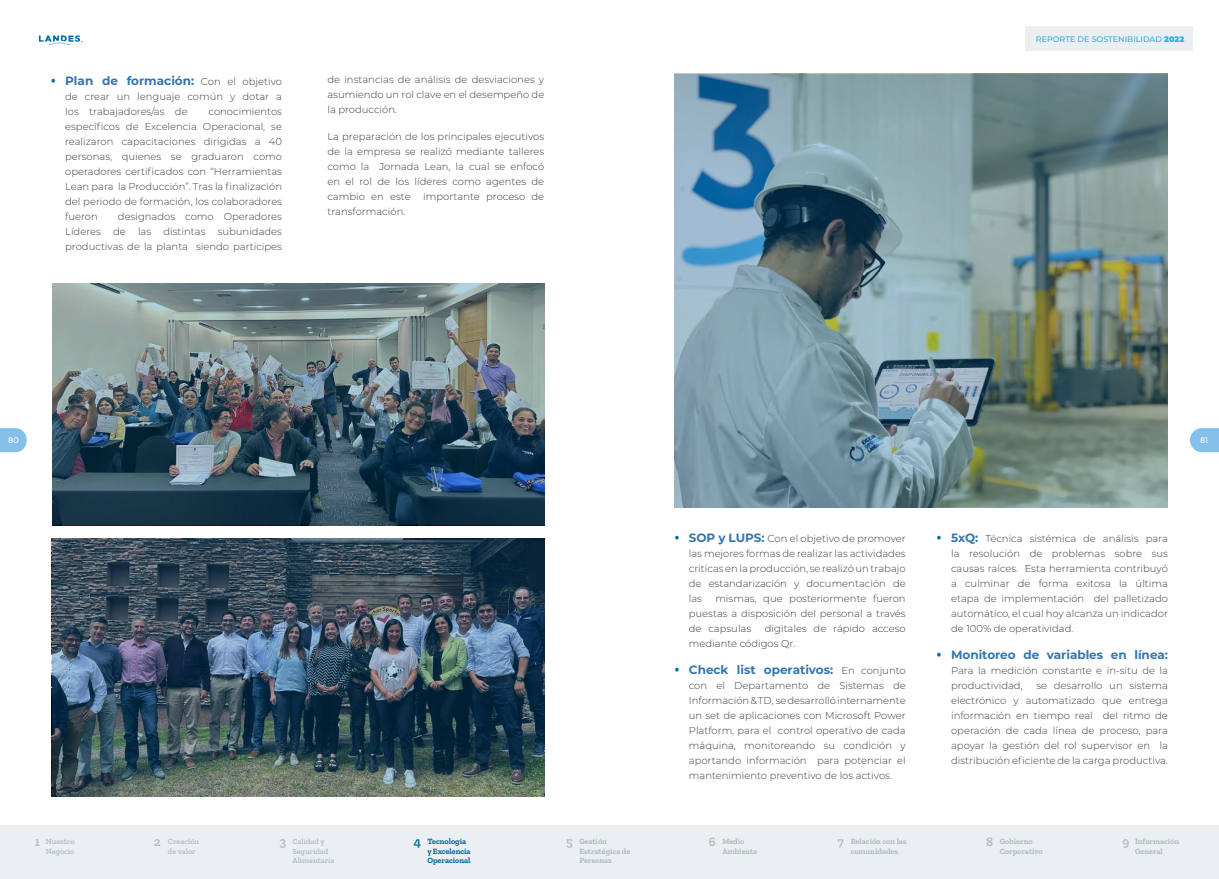
<style>
.page{position:relative;width:1219px;height:879px;background:#fff}
.page>*{position:absolute;margin:0;border:0;box-sizing:border-box;transform-origin:0 0}
.t1{font:600 13px "Zilla Slab";color:#b0bec5}
.t2{font:600 13px "Zilla Slab";color:#0069a6}
.t3{font:700 12px "Montserrat";color:#3375af}
.t4{font:300 10px/15px "Montserrat";color:#3c3c3b;text-align:justify}
.t5{font:700 8px/9.6px "Zilla Slab";color:#b0bec5}
.t6{font:600 8px/9.6px "Zilla Slab";color:#b0bec5}
.t7{font:700 8px/9.6px "Zilla Slab";color:#0069a6}
.t8{font:500 8px "Montserrat";color:#2eafe4}
.t9{font:500 8px "Montserrat";color:#fff}
.s1{font-family:"Open Sans";color:#0069a6}
.s2{font-weight:300;font-size:10px;color:#3c3c3b}
.s3{font-weight:900}
.s4{font-family:"Open Sans";font-weight:700;font-size:12px;color:#0069a6}
.s5{font-weight:700;font-size:12px;color:#3375af}
</style>
<div class="page">
<img style="left:52px;top:283px;width:492px;height:242px">
<img style="left:52px;top:539px;width:492px;height:258px">
<img style="left:675px;top:74px;width:493px;height:433px">
<svg style="left:39px;top:35px;width:44px;height:10px"></svg>
<div style="left:1025px;top:26px;width:168px;height:24px;background:#eceff1"></div>
<div style="left:0;top:825px;width:1219px;height:54px;background:#eceff1"></div>
<svg style="left:0;top:428px;width:27px;height:24px"></svg>
<svg style="left:1190px;top:428px;width:29px;height:24px"></svg>
<p class="t3" style="left:51px;top:72px;width:233px"><span class="s1">•</span> Plan de formación: <span class="s2">Con el objetivo</span></p>
<p class="t4" style="left:65px;top:89px;width:218px">de crear un lenguaje común y dotar a los trabajadores/as de</p>
<p class="t4" style="left:65px;top:104px;width:218px;text-indent:143px">conocimientos específicos de Excelencia Operacional, se realizaron capacitaciones dirigidas a 40 personas, quienes se graduaron como operadores certificados con “Herramientas Lean para la Producción”. Tras la finalización del periodo de formación, los colaboradores fueron</p>
<p class="t4" style="left:65px;top:209px;width:218px;text-indent:53px">designados como Operadores Líderes de las distintas subunidades productivas de la planta siendo participes</p>
<p class="t4" style="left:327px;top:72px;width:218px">de instancias de análisis de desviaciones y asumiendo un rol clave en el desempeño de la producción.</p>
<p class="t4" style="left:327px;top:128px;width:218px">La preparación de los principales ejecutivos de la empresa se realizó mediante talleres como la Jornada Lean, la cual se enfocó en el rol de los líderes como agentes de cambio en este</p>
<p class="t4" style="left:423px;top:188px;width:123px">importante proceso de</p>
<p class="t4" style="left:327px;top:203px;width:79px">transformación.</p>
<p class="t8" style="left:1036px;top:34px;width:150px">REPORTE DE SOSTENIBILIDAD <span class="s3">2022</span></p>
<p class="t9" style="left:8px;top:435px;width:12px">80</p>
<p class="t9" style="left:1200px;top:435px;width:10px">81</p>
<p class="t4" style="left:689px;top:531px;width:218px;text-indent:-14px"><span class="s4">•</span> <span class="s5">SOP y LUPS:</span> Con el objetivo de promover las mejores formas de realizar las actividades criticas en la producción, se realizó un trabajo de estandarización y documentación de las</p>
<p class="t4" style="left:689px;top:591px;width:218px;text-indent:26px">mismas, que posteriormente fueron puestas a disposición del personal a través de capsulas</p>
<p class="t4" style="left:689px;top:621px;width:218px;text-indent:76px">digitales de rápido acceso mediante códigos Qr.</p>
<p class="t3" style="left:675px;top:661px;width:233px"><span class="s1">•</span> Check list operativos: <span class="s2">En conjunto</span></p>
<p class="t4" style="left:689px;top:677px;width:218px">con el Departamento de Sistemas de Información &amp; TD, se desarrolló internamente un set de aplicaciones con Microsoft Power Platform, para el control operativo de cada máquina, monitoreando su condición y aportando información para potenciar el mantenimiento preventivo de los activos.</p>
<p class="t4" style="left:951px;top:531px;width:218px;text-indent:-14px"><span class="s4">•</span> <span class="s5">5xQ:</span> Técnica sistémica de análisis para la resolución de problemas sobre sus causas raíces. Esta herramienta contribuyó a culminar de forma exitosa la última etapa de implementación del palletizado automático, el cual hoy alcanza un indicador de 100% de operatividad.</p>
<p class="t3" style="left:937px;top:646px;width:233px"><span class="s1">•</span> Monitoreo de variables en línea:</p>
<p class="t4" style="left:951px;top:662px;width:218px">Para la medición constante e in-situ de la productividad,</p>
<p class="t4" style="left:951px;top:677px;width:218px;text-indent:85px">se desarrollo un sistema electrónico y automatizado que entrega información en tiempo real del ritmo de operación de cada línea de proceso, para apoyar la gestión del rol supervisor en la distribución eficiente de la carga productiva.</p>
<h1 class="t1" style="left:709px;top:834px;width:8px">6</h1>
<p class="t5" style="left:851px;top:837px;width:58px">Relación con las comunidades</p>
<h1 class="t1" style="left:986px;top:834px;width:9px">8</h1>
<p class="t5" style="left:1135px;top:837px;width:46px">Información<br>General</p>
<h1 class="t1" style="left:35px;top:834px;width:7px">1</h1>
<p class="t5" style="left:579px;top:837px;width:52px">Gestión<br>Estratégica de<br>Personas</p>
<h1 class="t1" style="left:279px;top:834px;width:8px">3</h1>
<p class="t7" style="left:427px;top:837px;width:45px">Tecnología y Excelencia<br>Operacional</p>
<p class="t6" style="left:168px;top:836px;width:33px">Creación</p>
<h1 class="t2" style="left:414px;top:834px;width:9px">4</h1>
<p class="t6" style="left:168px;top:846px;width:29px">de valor</p>
<p class="t6" style="left:292px;top:836px;width:44px">Calidad y<br>Seguridad<br>Alimentaria</p>
<h1 class="t1" style="left:566px;top:834px;width:8px">5</h1>
<p class="t5" style="left:722px;top:837px;width:36px">Medio<br>Ambiente</p>
<h1 class="t1" style="left:837px;top:834px;width:8px">7</h1>
<p class="t5" style="left:1000px;top:837px;width:44px">Gobierno<br>Corporativo</p>
<p class="t6" style="left:46px;top:836px;width:30px">Nuestro</p>
<h1 class="t1" style="left:154px;top:834px;width:8px">2</h1>
<p class="t6" style="left:46px;top:846px;width:30px">Negocio</p>
<h1 class="t1" style="left:1123px;top:834px;width:8px">9</h1>
</div>
